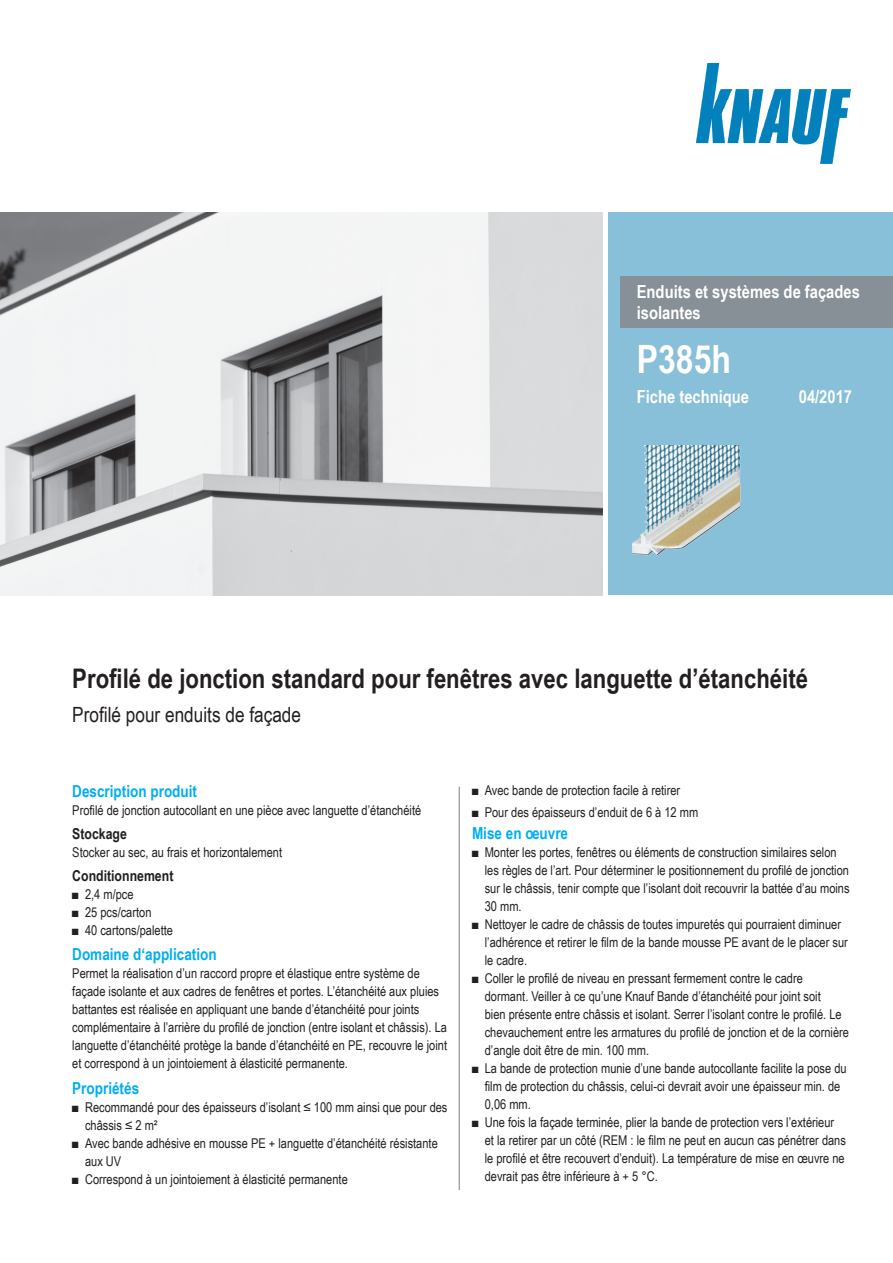
<style>
.page{position:relative;width:893px;height:1263px;background:#fff}
.page>*{position:absolute;margin:0;border:0;box-sizing:border-box;transform-origin:0 0}
.t1{font:700 39px "Arial Narrow";color:#fff}
.t2{font:700 27px "Arial Narrow";color:#231f20}
.t3{font:21px "Arial Narrow";color:#231f20}
.t4{font:700 18px/21.6px "Arial Narrow";color:#fff}
.t5{font:700 16.5px "Arial Narrow";color:#00aeef}
.t6{font:700 15px "Arial Narrow";color:#231f20}
.t7{font:13.5px/18px "Arial Narrow";color:#231f20}
</style>
<div class="page">
<img style="left:0;top:213px;width:603px;height:382px">
<div style="left:608px;top:213px;width:285px;height:382px;background:#89c0d9"></div>
<div style="left:621px;top:276px;width:272px;height:52px;background:#869096"></div>
<img style="left:696px;top:64px;width:154px;height:99px">
<hr style="left:459px;top:787px;width:1px;height:403px;background:#869096">
<img style="left:632px;top:445px;width:109px;height:111px">
<h3 class="t4" style="left:637px;top:280px;width:225px">Enduits et systèmes de façades isolantes</h3>
<h1 class="t1" style="left:637px;top:329px;width:96px">P385h</h1>
<h3 class="t4" style="left:637px;top:385px;width:114px">Fiche technique</h3>
<h3 class="t4" style="left:799px;top:385px;width:55px">04/2017</h3>
<h2 class="t2" style="left:72px;top:658px;width:737px">Profilé de jonction standard pour fenêtres avec languette d’étanchéité</h2>
<h3 class="t3" style="left:72px;top:699px;width:230px">Profilé pour enduits de façade</h3>
<p class="t5" style="left:72px;top:779px;width:126px">Description produit</p>
<p class="t7" style="left:72px;top:801px;width:350px">Profilé de jonction autocollant en une pièce avec languette d’étanchéité</p>
<p class="t6" style="left:72px;top:822px;width:56px">Stockage</p>
<p class="t7" style="left:72px;top:843px;width:211px">Stocker au sec, au frais et horizontalement</p>
<p class="t6" style="left:72px;top:864px;width:103px">Conditionnement</p>
<p class="t7" style="left:72px;top:884px;width:63px">■ 2,4 m/pce</p>
<p class="t7" style="left:72px;top:902px;width:81px">■ 25 pcs/carton</p>
<p class="t7" style="left:72px;top:920px;width:102px">■ 40 cartons/palette</p>
<p class="t5" style="left:72px;top:942px;width:146px">Domaine d‘application</p>
<p class="t7" style="left:72px;top:964px;width:376px">Permet la réalisation d’un raccord propre et élastique entre système de façade isolante et aux cadres de fenêtres et portes. L’étanchéité aux pluies battantes est réalisée en appliquant une bande d’étanchéité pour joints complémentaire à l’arrière du profilé de jonction (entre isolant et châssis). La languette d’étanchéité protège la bande d’étanchéité en PE, recouvre le joint et correspond à un jointoiement à élasticité permanente.</p>
<p class="t5" style="left:72px;top:1076px;width:68px">Propriétés</p>
<p class="t7" style="left:85px;top:1098px;width:364px;text-indent:-13px">■ Recommandé pour des épaisseurs d’isolant ≤ 100 mm ainsi que pour des châssis ≤ 2 m²</p>
<p class="t7" style="left:85px;top:1134px;width:354px;text-indent:-13px">■ Avec bande adhésive en mousse PE + languette d’étanchéité résistante aux UV</p>
<p class="t7" style="left:72px;top:1170px;width:277px">■ Correspond à un jointoiement à élasticité permanente</p>
<p class="t7" style="left:472px;top:781px;width:210px">■ Avec bande de protection facile à retirer</p>
<p class="t7" style="left:472px;top:803px;width:228px">■ Pour des épaisseurs d’enduit de 6 à 12 mm</p>
<p class="t5" style="left:472px;top:821px;width:98px">Mise en oeuvre</p>
<p class="t7" style="left:485px;top:843px;width:366px;text-indent:-13px">■ Monter les portes, fenêtres ou éléments de construction similaires selon les règles de l’art. Pour déterminer le positionnement du profilé de jonction sur le châssis, tenir compte que l’isolant doit recouvrir la battée d’au moins 30 mm.</p>
<p class="t7" style="left:485px;top:915px;width:365px;text-indent:-13px">■ Nettoyer le cadre de châssis de toutes impuretés qui pourraient diminuer l’adhérence et retirer le film de la bande mousse PE avant de le placer sur le cadre.</p>
<p class="t7" style="left:485px;top:969px;width:366px;text-indent:-13px">■ Coller le profilé de niveau en pressant fermement contre le cadre dormant. Veiller à ce qu’une Knauf Bande d’étanchéité pour joint soit<br>bien présente entre châssis et isolant. Serrer l’isolant contre le profilé. Le chevauchement entre les armatures du profilé de jonction et de la cornière d’angle doit être de min. 100 mm.</p>
<p class="t7" style="left:485px;top:1059px;width:363px;text-indent:-13px">■ La bande de protection munie d’une bande autocollante facilite la pose du film de protection du châssis, celui-ci devrait avoir une épaisseur min. de<br>0,06 mm.</p>
<p class="t7" style="left:485px;top:1113px;width:363px;text-indent:-13px">■ Une fois la façade terminée, plier la bande de protection vers l’extérieur et la retirer par un côté (REM : le film ne peut en aucun cas pénétrer dans le profilé et être recouvert d’enduit). La température de mise en œuvre ne devrait pas être inférieure à + 5 °C.</p>
</div>
